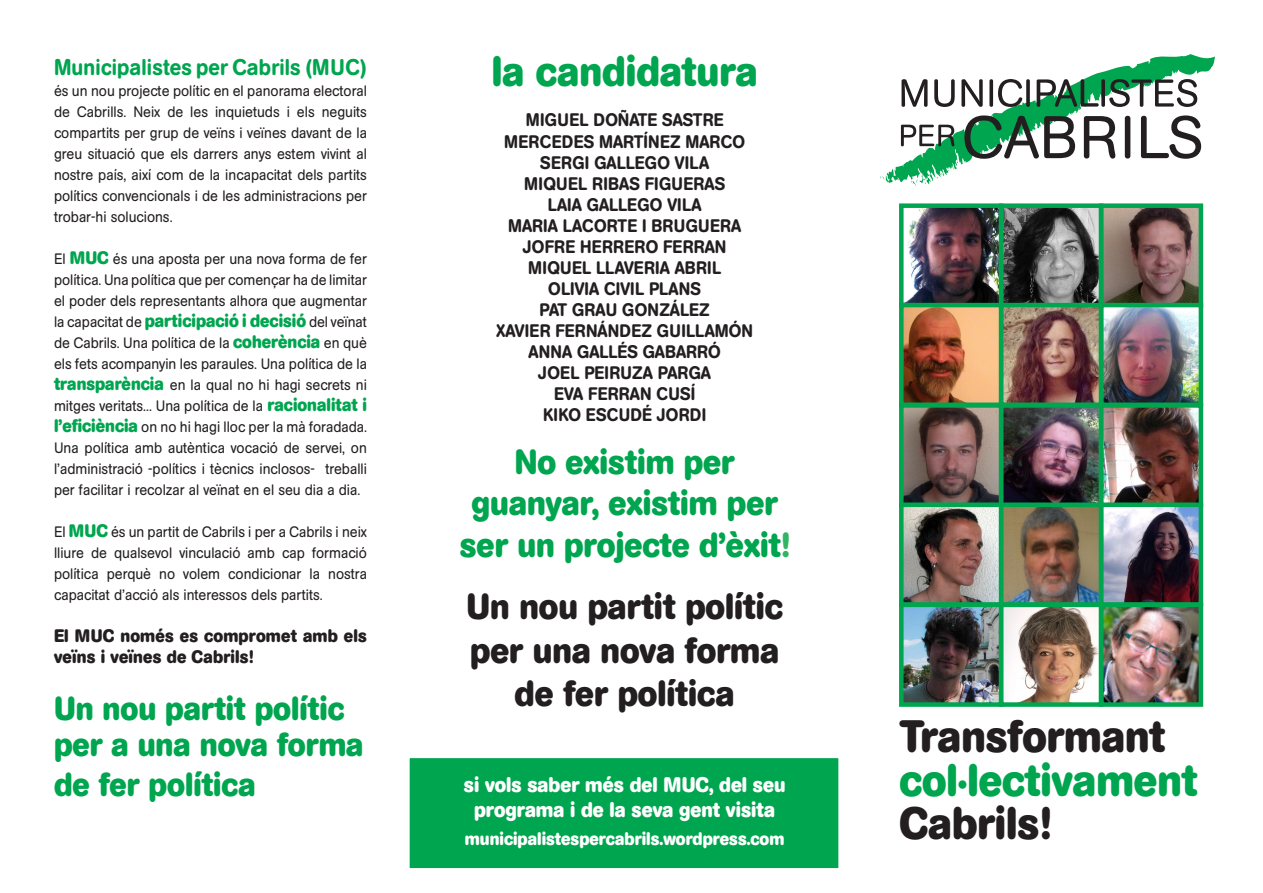
<style>
.page{position:relative;width:1263px;height:893px;background:#fff}
.page>*{position:absolute;margin:0;border:0;box-sizing:border-box;transform-origin:0 0}
.t1{font:700 45px "AG Book Rounded";color:#231f20;scale:.93 1}
.t2{font:700 45px "AG Book Rounded";color:#00a54f;scale:.93 1}
.t3{font:700 42px "AG Book Rounded";color:#00a54f;scale:.93 1}
.t4{font:700 36px/43.2px "AG Book Rounded";color:#231f20;text-align:center;scale:.93 1}
.t5{font:700 34.5px/41.4px "AG Book Rounded";color:#00a54f;text-align:center;scale:.93 1}
.t6{font:700 33px/36px "AG Book Rounded";color:#00a54f;scale:.93 1}
.t7{font:500 22.5px "AG Book Rounded";letter-spacing:.01em;color:#00a54f;scale:.93 1}
.t8{font:700 21px/25.2px "AG Book Rounded";color:#fff;text-align:center;scale:.93 1}
.t9{font:500 18px/21px "AG Book Rounded";letter-spacing:.02em;color:#231f20;text-align:center;scale:.93 1}
.t10{font:700 18px/21px "AG Book Rounded";letter-spacing:.01em;color:#231f20;scale:.93 1}
.t11{font:700 18px "AG Book Rounded";color:#fff;scale:.93 1}
.t12{font:15px/21px "AG Book Rounded";color:#231f20;text-align:justify;scale:.93 1}
.s1{font-weight:700;font-size:18px;color:#00a54f}
.s2{color:#31b564}
</style>
<div class="page">
<svg style="left:880px;top:54px;width:335px;height:132px"></svg>
<div style="left:408px;top:757px;width:432px;height:112px;background:#00a54f;border:2px solid #fff"></div>
<img style="left:904px;top:208px;width:294px;height:494px">
<div style="left:899px;top:203px;width:104px;height:105px;border:4px solid #00a54f"></div>
<div style="left:899px;top:403px;width:104px;height:104px;border:4px solid #00a54f"></div>
<div style="left:899px;top:303px;width:104px;height:104px;border:4px solid #00a54f"></div>
<div style="left:899px;top:503px;width:104px;height:104px;border:4px solid #00a54f"></div>
<div style="left:899px;top:603px;width:104px;height:104px;border:4px solid #00a54f"></div>
<div style="left:1099px;top:203px;width:104px;height:105px;border:4px solid #00a54f"></div>
<div style="left:1099px;top:403px;width:104px;height:104px;border:4px solid #00a54f"></div>
<div style="left:1099px;top:303px;width:104px;height:104px;border:4px solid #00a54f"></div>
<div style="left:1099px;top:503px;width:104px;height:104px;border:4px solid #00a54f"></div>
<div style="left:1099px;top:603px;width:104px;height:104px;border:4px solid #00a54f"></div>
<div style="left:999px;top:203px;width:104px;height:105px;border:4px solid #00a54f"></div>
<div style="left:999px;top:403px;width:104px;height:104px;border:4px solid #00a54f"></div>
<div style="left:999px;top:303px;width:104px;height:104px;border:4px solid #00a54f"></div>
<div style="left:999px;top:503px;width:104px;height:104px;border:4px solid #00a54f"></div>
<div style="left:999px;top:603px;width:104px;height:104px;border:4px solid #00a54f"></div>
<h3 class="t7" style="left:54px;top:54px;width:338px">Municipalistes per Cabrils (MUC)</h3>
<p class="t12" style="left:54px;top:80px;width:338px">és un nou projecte polític en el panorama electoral de Cabrills. Neix de les inquietuds i els neguits compartits per grup de veïns i veïnes davant de la greu situació que els darrers anys estem vivint al nostre país, així com de la incapacitat dels partits polítics convencionals i de les administracions per trobar-hi solucions.</p>
<p class="t12" style="left:54px;top:248px;width:338px">El <span class="s1">MUC</span> és una aposta per una nova forma de fer política. Una política que per començar ha de limitar el poder dels representants alhora que augmentar la capacitat de <span class="s1">participació i decisió</span> del veïnat de Cabrils. Una política de la <span class="s1">coherència</span> en què els fets acompanyin les paraules. Una política de la <span class="s1">transparència</span> en la qual no hi hagi secrets ni mitges veritats... Una política de la <span class="s1">racionalitat i l’eficiència</span> on no hi hagi lloc per la mà foradada.<br>Una política amb autèntica vocació de servei, on l’administració -polítics i tècnics inclosos- treballi per facilitar i recolzar al veïnat en el seu dia a dia.</p>
<p class="t12" style="left:54px;top:521px;width:338px">El <span class="s1">MUC</span> és un partit de Cabrils i per a Cabrils i neix lliure de qualsevol vinculació amb cap formació política perquè no volem condicionar la nostra capacitat d’acció als interessos dels partits.</p>
<p class="t10" style="left:54px;top:626px;width:338px">El MUC només es compromet amb els veïns i veïnes de Cabrils!</p>
<h3 class="t6" style="left:54px;top:692px;width:334px">Un nou partit polític per a una nova forma</h3>
<h3 class="t6" style="left:54px;top:767px;width:219px">de fer política</h3>
<h2 class="t3" style="left:492px;top:47px;width:287px">la candidatura</h2>
<p class="t9" style="left:496px;top:110px;width:277px">MIGUEL DOÑATE SASTRE<br>MERCEDES MARTÍNEZ MARCO<br>SERGI GALLEGO VILA<br>MIQUEL RIBAS FIGUERAS<br>LAIA GALLEGO VILA<br>MARIA LACORTE I BRUGUERA<br>JOFRE HERRERO FERRAN<br>MIQUEL LLAVERIA ABRIL<br>OLIVIA CIVIL PLANS<br>PAT GRAU GONZÁLEZ<br>XAVIER FERNÁNDEZ GUILLAMÓN<br>ANNA GALLÉS GABARRÓ<br>JOEL PEIRUZA PARGA<br>EVA FERRAN CUSÍ<br>KIKO ESCUDÉ JORDI</p>
<h3 class="t5" style="left:460px;top:442px;width:356px">No existim per guanyar, existim per ser un projecte d’èxit<span class="s2">!</span></h3>
<h3 class="t4" style="left:466px;top:586px;width:342px">Un nou partit polític per una nova forma de fer política</h3>
<h3 class="t8" style="left:464px;top:772px;width:347px">si vols saber més del MUC, del seu programa i de la seva gent visita</h3>
<p class="t11" style="left:465px;top:828px;width:345px">municipalistespercabrils.wordpress.com</p>
<h1 class="t1" style="left:899px;top:711px;width:287px">Transformant</h1>
<h1 class="t2" style="left:899px;top:754px;width:322px">col·lectivament</h1>
<h1 class="t1" style="left:899px;top:798px;width:164px">Cabrils!</h1>
</div>
